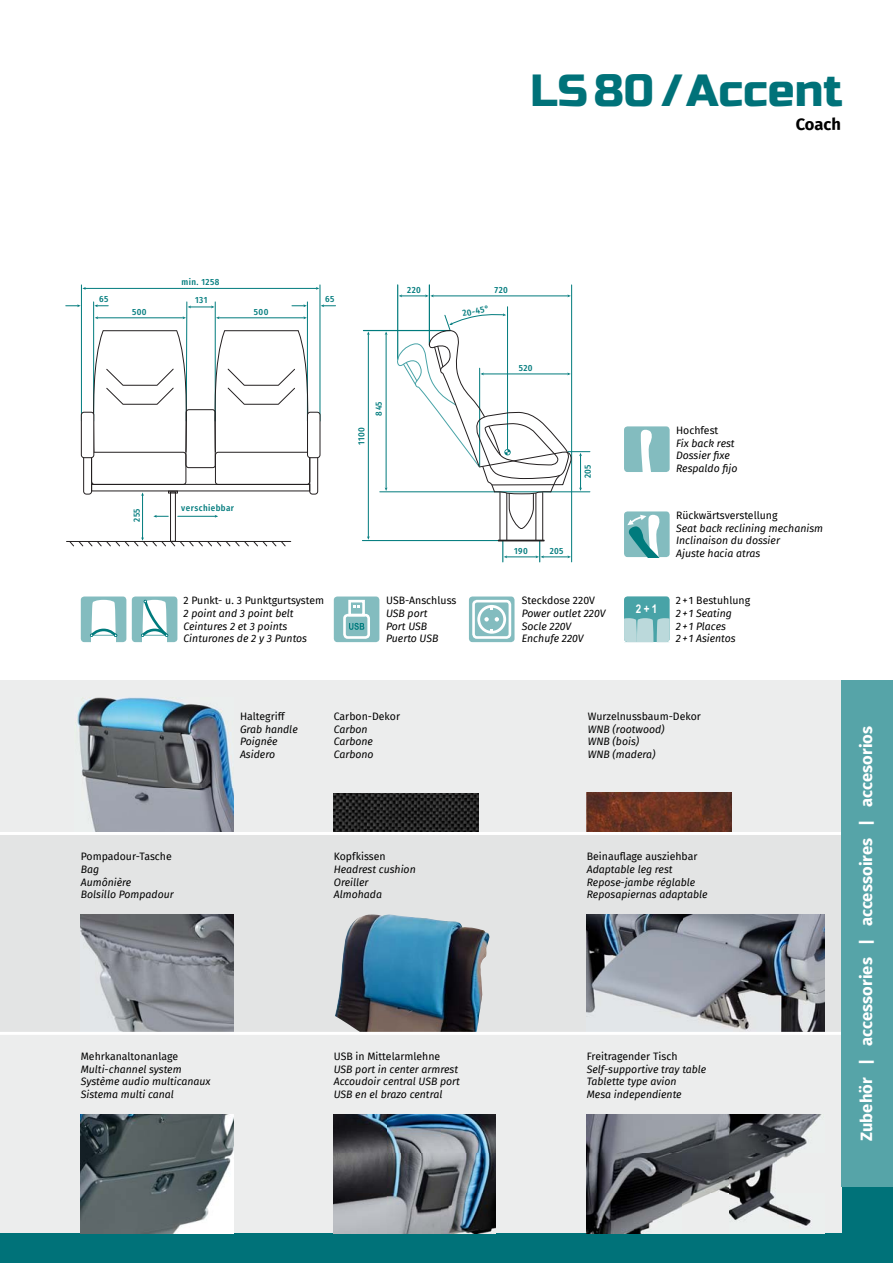
<style>
.page{position:relative;width:893px;height:1263px;background:#fff}
.page>*{position:absolute;margin:0;border:0;box-sizing:border-box;transform-origin:0 0}
.t1{font:45px "Russo One";color:#007279}
.t2{font:700 16.5px "Fira Sans";letter-spacing:.01em;color:#fff}
.t3{font:700 16.5px "Fira Sans";letter-spacing:-.005em;color:#000}
.t4{font:700 12px "Arial Narrow";color:#fff}
.t5{font:italic 10.5px/12.6px "Fira Sans";color:#000}
.t6{font:10.5px "Fira Sans";color:#000}
.t7{font:500 8.85px "Fira Sans Condensed";letter-spacing:.045em;color:#007b7d}
</style>
<div class="page">
<div style="left:0;top:1186px;width:893px;height:77px;background:#007279"></div>
<div style="left:0;top:680px;width:842px;height:553px;background:#eceded"></div>
<div style="left:0;top:833px;width:842px;height:200px;background:#e3e4e4"></div>
<img style="left:334px;top:793px;width:145px;height:39px">
<img style="left:587px;top:793px;width:145px;height:39px">
<img style="left:81px;top:1114px;width:153px;height:119px">
<img style="left:77px;top:697px;width:157px;height:135px">
<img style="left:335px;top:914px;width:155px;height:118px">
<img style="left:587px;top:1114px;width:235px;height:119px">
<img style="left:587px;top:914px;width:238px;height:118px">
<hr style="left:67px;top:541px;width:224px;height:1px;background:#231f20">
<hr style="left:81px;top:285px;width:1px;height:136px;background:#007b7d">
<hr style="left:319px;top:285px;width:1px;height:136px;background:#007b7d">
<hr style="left:429px;top:285px;width:1px;height:60px;background:#007b7d">
<hr style="left:397px;top:285px;width:1px;height:74px;background:#007b7d">
<hr style="left:571px;top:285px;width:1px;height:277px;background:#007b7d">
<hr style="left:362px;top:540px;width:140px;height:1px;background:#007b7d">
<hr style="left:363px;top:330px;width:87px;height:1px;background:#007b7d">
<hr style="left:380px;top:491px;width:210px;height:1px;background:#007b7d">
<hr style="left:507px;top:307px;width:1px;height:142px;background:#007b7d">
<hr style="left:368px;top:334px;width:1px;height:203px;background:#007b7d">
<hr style="left:386px;top:334px;width:1px;height:154px;background:#007b7d">
<hr style="left:506px;top:556px;width:31px;height:1px;background:#007b7d">
<svg style="left:502px;top:541px;width:5px;height:21px"></svg>
<svg style="left:536px;top:541px;width:35px;height:21px"></svg>
<hr style="left:433px;top:295px;width:135px;height:1px;background:#007b7d">
<hr style="left:142px;top:495px;width:1px;height:43px;background:#007b7d">
<svg style="left:69px;top:537px;width:217px;height:10px"></svg>
<svg style="left:399px;top:294px;width:35px;height:3px"></svg>
<svg style="left:66px;top:304px;width:15px;height:3px"></svg>
<svg style="left:321px;top:304px;width:15px;height:3px"></svg>
<svg style="left:153px;top:515px;width:15px;height:3px"></svg>
<hr style="left:178px;top:516px;width:38px;height:1px;background:#007b7d">
<hr style="left:85px;top:288px;width:232px;height:1px;background:#007b7d">
<div style="left:91px;top:452px;width:95px;height:33px;border:1px solid #231f20;border-radius:3px"></div>
<div style="left:83px;top:449px;width:9px;height:46px;border:1px solid #231f20;border-radius:3px"></div>
<div style="left:81px;top:412px;width:13px;height:46px;background:#fff;border-radius:3px"></div>
<div style="left:81px;top:412px;width:13px;height:46px;border:1px solid #231f20;border-radius:3px"></div>
<svg style="left:92px;top:301px;width:218px;height:152px"></svg>
<hr style="left:225px;top:330px;width:73px;height:1px;background:#231f20">
<div style="left:215px;top:452px;width:95px;height:33px;border:1px solid #231f20;border-radius:3px"></div>
<div style="left:309px;top:449px;width:9px;height:46px;border:1px solid #231f20;border-radius:3px"></div>
<div style="left:307px;top:412px;width:13px;height:46px;background:#fff;border-radius:3px"></div>
<div style="left:307px;top:412px;width:13px;height:46px;border:1px solid #231f20;border-radius:3px"></div>
<div style="left:91px;top:484px;width:219px;height:7px;border:1px solid #231f20"></div>
<div style="left:170px;top:491px;width:6px;height:51px;border:1px solid #231f20"></div>
<svg style="left:168px;top:491px;width:10px;height:2px"></svg>
<div style="left:185px;top:409px;width:31px;height:59px;border:1px solid #231f20;border-radius:3px"></div>
<hr style="left:499px;top:492px;width:1px;height:48px;background:#231f20">
<hr style="left:506px;top:493px;width:1px;height:47px;background:#231f20">
<hr style="left:535px;top:493px;width:1px;height:47px;background:#231f20">
<hr style="left:542px;top:493px;width:1px;height:47px;background:#231f20">
<div style="left:498px;top:540px;width:47px;height:1px;border:1px solid #231f20"></div>
<svg style="left:396px;top:313px;width:194px;height:216px"></svg>
<div style="left:469px;top:596px;width:45px;height:46px;background:#83bcbf;border-radius:4px"></div>
<div style="left:472px;top:600px;width:39px;height:39px;border:3px solid #fff;border-radius:4px"></div>
<div style="left:477px;top:605px;width:29px;height:29px;border:3px solid #fff;border-radius:50%"></div>
<svg style="left:495px;top:617px;width:4px;height:4px"></svg>
<svg style="left:484px;top:617px;width:5px;height:4px"></svg>
<div style="left:334px;top:596px;width:45px;height:46px;background:#83bcbf;border-radius:4px"></div>
<svg style="left:349px;top:623px;width:15px;height:7px"></svg>
<div style="left:348px;top:600px;width:17px;height:16px;border:3px solid #fff"></div>
<div style="left:343px;top:614px;width:27px;height:25px;border:3px solid #fff;border-radius:3px"></div>
<svg style="left:353px;top:605px;width:7px;height:2px"></svg>
<div style="left:81px;top:596px;width:45px;height:46px;background:#83bcbf;border-radius:4px"></div>
<div style="left:92px;top:636px;width:24px;height:6px;background:#fff"></div>
<svg style="left:90px;top:600px;width:28px;height:38px"></svg>
<div style="left:132px;top:596px;width:45px;height:46px;background:#83bcbf;border-radius:4px"></div>
<div style="left:143px;top:636px;width:24px;height:6px;background:#fff"></div>
<svg style="left:141px;top:599px;width:28px;height:39px"></svg>
<img style="left:81px;top:914px;width:153px;height:118px">
<hr style="left:0;top:832px;width:842px;height:3px;background:#fff">
<hr style="left:0;top:1032px;width:842px;height:3px;background:#fff">
<div style="left:624px;top:511px;width:46px;height:46px;background:#83bcbf;border-radius:4px"></div>
<svg style="left:627px;top:513px;width:43px;height:44px"></svg>
<div style="left:624px;top:426px;width:46px;height:46px;background:#83bcbf;border-radius:4px"></div>
<svg style="left:640px;top:429px;width:12px;height:43px"></svg>
<div style="left:842px;top:680px;width:51px;height:506px;background:#56a4a8"></div>
<div style="left:624px;top:596px;width:46px;height:46px;background:#48a3a7;border-radius:4px"></div>
<svg style="left:624px;top:618px;width:46px;height:24px"></svg>
<img style="left:334px;top:1114px;width:161px;height:119px">
<h1 class="t1" style="left:530px;top:65px;width:314px">LS 80 / Accent</h1>
<h2 class="t3" style="left:796px;top:111px;width:47px">Coach</h2>
<p class="t7" style="left:182px;top:276px;width:39px">min. 1258</p>
<p class="t7" style="left:99px;top:293px;width:11px">65</p>
<p class="t7" style="left:325px;top:293px;width:11px">65</p>
<p class="t7" style="left:195px;top:293px;width:14px">131</p>
<p class="t7" style="left:132px;top:306px;width:16px">500</p>
<p class="t7" style="left:254px;top:305px;width:16px">500</p>
<p class="t7" style="left:131px;top:522px;width:15px;rotate:-90deg">255</p>
<p class="t7" style="left:181px;top:502px;width:54px">verschiebbar</p>
<p class="t6" style="left:183px;top:593px;width:142px">2 Punkt- u. 3 Punktgurtsystem</p>
<p class="t5" style="left:183px;top:607px;width:125px">2 point and 3 point belt<br>Ceintures 2 et 3 points<br>Cinturones de 2 y 3 Puntos</p>
<p class="t7" style="left:407px;top:283px;width:15px">220</p>
<p class="t7" style="left:355px;top:445px;width:19px;rotate:-90deg">1100</p>
<p class="t7" style="left:373px;top:416px;width:16px;rotate:-90deg">845</p>
<p class="t7" style="left:494px;top:283px;width:15px">720</p>
<p class="t7" style="left:461px;top:307px;width:28px;rotate:-11deg">20-45°</p>
<p class="t7" style="left:519px;top:362px;width:15px">520</p>
<p class="t7" style="left:581px;top:478px;width:15px;rotate:-90deg">205</p>
<p class="t6" style="left:386px;top:593px;width:72px">USB-Anschluss</p>
<p class="t5" style="left:386px;top:607px;width:54px">USB port<br>Port USB<br>Puerto USB</p>
<p class="t7" style="left:514px;top:544px;width:15px">190</p>
<p class="t7" style="left:550px;top:544px;width:15px">205</p>
<p class="t6" style="left:522px;top:593px;width:75px">Steckdose 220V</p>
<p class="t5" style="left:522px;top:607px;width:85px">Power outlet 220V<br>Socle 220V<br>Enchufe 220V</p>
<p class="t4" style="left:636px;top:600px;width:23px">2 + 1</p>
<p class="t6" style="left:676px;top:423px;width:44px">Hochfest</p>
<p class="t5" style="left:676px;top:437px;width:63px">Fix back rest<br>Dossier fixe<br>Respaldo fijo</p>
<p class="t6" style="left:676px;top:508px;width:103px">Rückwärtsverstellung</p>
<p class="t5" style="left:676px;top:522px;width:148px">Seat back reclining mechanism<br>Inclinaison du dossier<br>Ajuste hacia atras</p>
<p class="t6" style="left:676px;top:593px;width:76px">2 + 1 Bestuhlung</p>
<p class="t5" style="left:676px;top:607px;width:61px">2 + 1 Seating<br>2 + 1 Places<br>2 + 1 Asientos</p>
<p class="t6" style="left:81px;top:849px;width:93px">Pompadour-Tasche</p>
<p class="t5" style="left:81px;top:863px;width:95px">Bag<br>Aumônière<br>Bolsillo Pompadour</p>
<p class="t6" style="left:240px;top:708px;width:46px">Haltegriff</p>
<p class="t5" style="left:240px;top:722px;width:59px">Grab handle<br>Poignée<br>Asidero</p>
<p class="t6" style="left:334px;top:708px;width:68px">Carbon-Dekor</p>
<p class="t5" style="left:334px;top:722px;width:41px">Carbon<br>Carbone<br>Carbono</p>
<p class="t6" style="left:334px;top:849px;width:53px">Kopfkissen</p>
<p class="t5" style="left:334px;top:863px;width:83px">Headrest cushion<br>Oreiller<br>Almohada</p>
<p class="t6" style="left:81px;top:1048px;width:99px">Mehrkanaltonanlage</p>
<p class="t5" style="left:81px;top:1062px;width:131px">Multi-channel system<br>Système audio multicanaux<br>Sistema multi canal</p>
<p class="t6" style="left:334px;top:1048px;width:108px">USB in Mittelarmlehne</p>
<p class="t5" style="left:334px;top:1062px;width:128px">USB port in center armrest<br>Accoudoir central USB port<br>USB en el brazo central</p>
<p class="t6" style="left:588px;top:708px;width:115px">Wurzelnussbaum-Dekor</p>
<p class="t5" style="left:588px;top:722px;width:78px">WNB (rootwood)<br>WNB (bois)<br>WNB (madera)</p>
<p class="t6" style="left:587px;top:849px;width:112px">Beinauflage ausziehbar</p>
<p class="t5" style="left:587px;top:863px;width:122px">Adaptable leg rest<br>Repose-jambe réglable<br>Reposapiernas adaptable</p>
<p class="t6" style="left:587px;top:1048px;width:92px">Freitragender Tisch</p>
<p class="t5" style="left:587px;top:1062px;width:121px">Self-supportive tray table<br>Tablette type avion<br>Mesa independiente</p>
<h2 class="t2" style="left:853px;top:1141px;width:417px;rotate:-90deg">Zubehör | accessories | accessoires | accesorios</h2>
</div>
